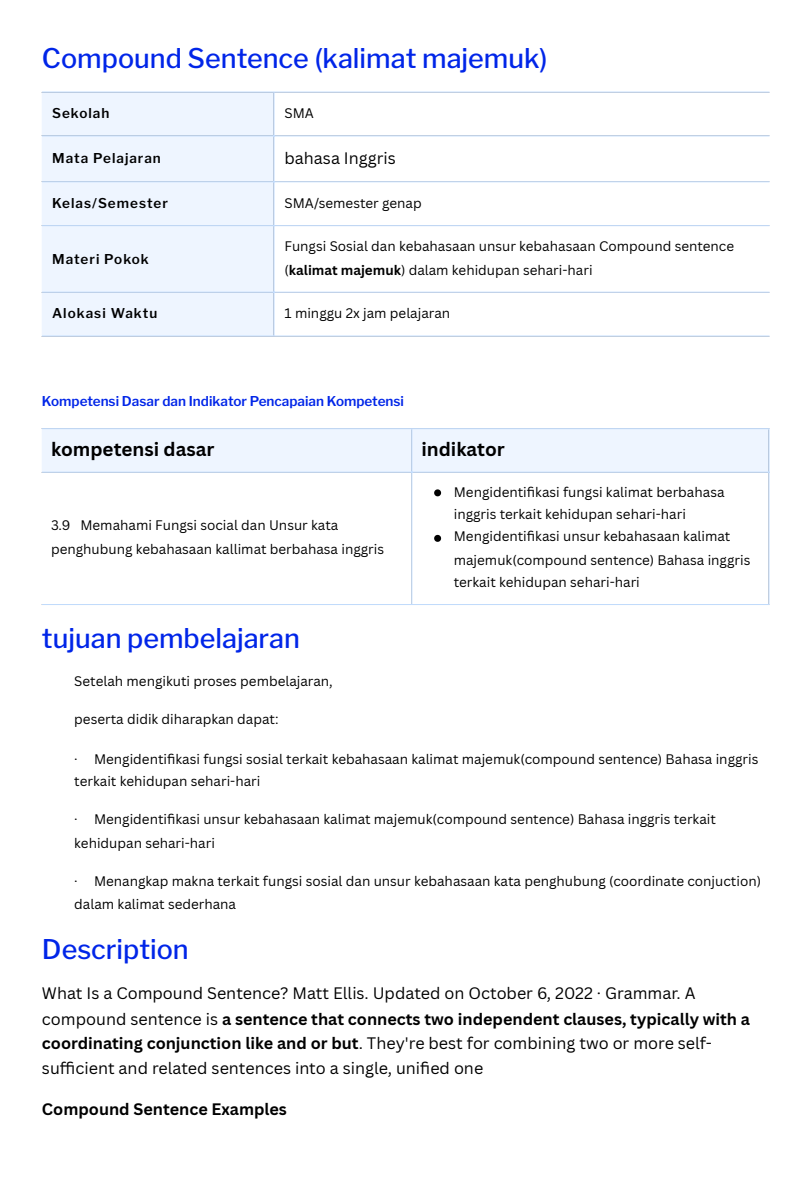
<style>
.page{position:relative;width:810px;height:1181px;background:#fff}
.page>*{position:absolute;margin:0;border:0;box-sizing:border-box;transform-origin:0 0}
.t1{font:500 27px "Libre Franklin";color:#0025e8}
.t2{font:700 18.9px "Canva Sans";color:#000}
.t3{font:16.2px/24.9px "Canva Sans";color:#000}
.t4{font:700 16.2px "Canva Sans";color:#000}
.t5{font:13.5px/23.2px "Canva Sans";color:#000}
.t6{font:600 13.5px "Libre Franklin";letter-spacing:.075em;color:#000}
.t7{font:600 13.5px "Libre Franklin";color:#0025e8}
.s1{font-weight:700}
</style>
<div class="page">
<div style="left:42px;top:93px;width:231px;height:242px;background:#eef5ff"></div>
<hr style="left:273px;top:93px;width:1px;height:242px;background:#c2dcfd">
<hr style="left:42px;top:92px;width:727px;height:1px;background:#c2dcfd">
<hr style="left:42px;top:135px;width:727px;height:1px;background:#c2dcfd">
<hr style="left:42px;top:181px;width:727px;height:1px;background:#c2dcfd">
<hr style="left:42px;top:225px;width:727px;height:1px;background:#c2dcfd">
<hr style="left:42px;top:292px;width:727px;height:1px;background:#c2dcfd">
<hr style="left:42px;top:335px;width:727px;height:1px;background:#c2dcfd">
<div style="left:42px;top:429px;width:726px;height:42px;background:#eef5ff"></div>
<svg style="left:434px;top:489px;width:7px;height:7px"></svg>
<svg style="left:434px;top:535px;width:7px;height:7px"></svg>
<hr style="left:411px;top:429px;width:1px;height:175px;background:#c2dcfd">
<hr style="left:768px;top:429px;width:1px;height:175px;background:#c2dcfd">
<hr style="left:42px;top:428px;width:727px;height:1px;background:#c2dcfd">
<hr style="left:42px;top:471px;width:727px;height:1px;background:#c2dcfd">
<hr style="left:42px;top:604px;width:727px;height:1px;background:#c2dcfd">
<p class="t1" style="left:42px;top:42px;width:507px">Compound Sentence (kalimat majemuk)</p>
<p class="t6" style="left:52px;top:105px;width:59px">Sekolah</p>
<p class="t5" style="left:285px;top:101px;width:31px">SMA</p>
<p class="t6" style="left:52px;top:150px;width:110px">Mata Pelajaran</p>
<p class="t3" style="left:285px;top:145px;width:113px">bahasa Inggris</p>
<p class="t6" style="left:52px;top:194px;width:117px">Kelas/Semester</p>
<p class="t5" style="left:285px;top:191px;width:139px">SMA/semester genap</p>
<p class="t6" style="left:52px;top:250px;width:98px">Materi Pokok</p>
<p class="t5" style="left:285px;top:234px;width:451px">Fungsi Sosial dan kebahasaan unsur kebahasaan Compound sentence (<span class="s1">kalimat majemuk</span>) dalam kehidupan sehari-hari</p>
<p class="t6" style="left:52px;top:305px;width:107px">Alokasi Waktu</p>
<p class="t5" style="left:285px;top:301px;width:167px">1 minggu 2x jam pelajaran</p>
<p class="t7" style="left:42px;top:393px;width:364px">Kompetensi Dasar dan Indikator Pencapaian Kompetensi</p>
<p class="t2" style="left:51px;top:436px;width:165px">kompetensi dasar</p>
<p class="t2" style="left:421px;top:436px;width:85px">indikator</p>
<p class="t5" style="left:51px;top:513px;width:335px">3.9 Memahami Fungsi social dan Unsur kata penghubung kebahasaan kallimat berbahasa inggris</p>
<p class="t5" style="left:454px;top:480px;width:272px;line-height:22.2px">Mengidentifi kasi fungsi kalimat berbahasa inggris terkait kehidupan sehari-hari</p>
<p class="t5" style="left:454px;top:525px;width:298px;line-height:22.8px">Mengidentifi kasi unsur kebahasaan kalimat majemuk(compound sentence) Bahasa inggris terkait kehidupan sehari-hari</p>
<p class="t1" style="left:42px;top:621px;width:259px">tujuan pembelajaran</p>
<p class="t5" style="left:74px;top:669px;width:260px">Setelah mengikuti proses pembelajaran,</p>
<p class="t5" style="left:74px;top:707px;width:206px">peserta didik diharapkan dapat:</p>
<p class="t5" style="left:74px;top:747px;width:686px;line-height:22.2px">· Mengidentifi kasi fungsi sosial terkait kebahasaan kalimat majemuk(compound sentence) Bahasa inggris terkait kehidupan sehari-hari</p>
<p class="t5" style="left:74px;top:807px;width:643px">· Mengidentifi kasi unsur kebahasaan kalimat majemuk(compound sentence) Bahasa inggris terkait kehidupan sehari-hari</p>
<p class="t5" style="left:74px;top:869px;width:688px">· Menangkap makna terkait fungsi sosial dan unsur kebahasaan kata penghubung (coordinate conjuction) dalam kalimat sederhana</p>
<p class="t1" style="left:42px;top:932px;width:148px">Description</p>
<p class="t3" style="left:42px;top:980px;width:710px">What Is a Compound Sentence? Matt Ellis. Updated on October 6, 2022 · Grammar. A compound sentence is <span class="s1">a sentence that connects two independent clauses, typically with a coordinating conjunction like and or but</span>. They're best for combining two or more self-<br>suffi cient and related sentences into a single, unifi ed one</p>
<p class="t4" style="left:42px;top:1097px;width:246px">Compound Sentence Examples</p>
</div>
